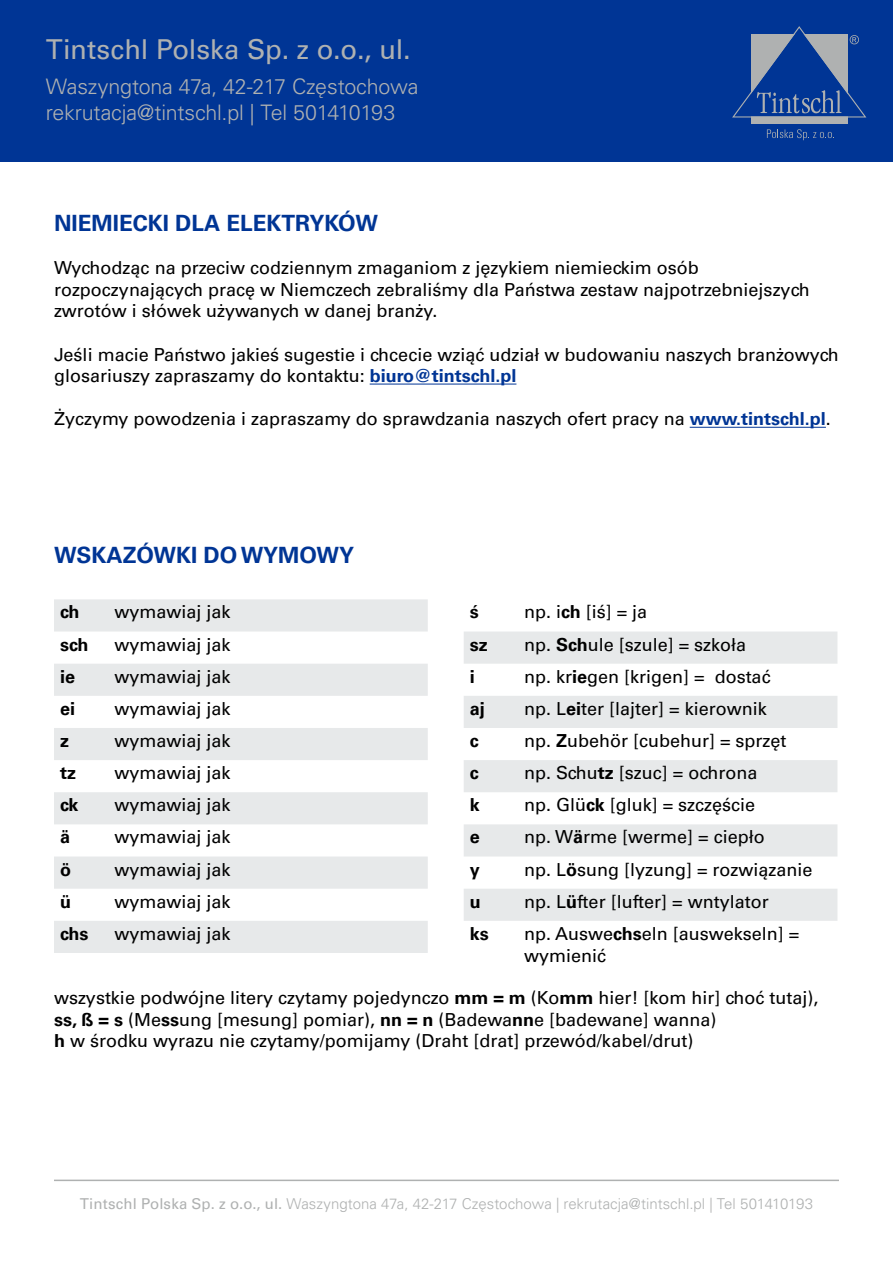
<style>
.page{position:relative;width:893px;height:1263px;background:#fff}
.page>*{position:absolute;margin:0;border:0;box-sizing:border-box;transform-origin:0 0}
.t1{font:27.45px "Univers LT Pro 55 Roman";letter-spacing:-.005em;color:#afb1b1}
.t2{font:700 22.5px "Univers LT Pro 65";color:#003595}
.t3{font:300 21.45px/25.7px "Univers LT Pro 45";letter-spacing:-.01em;color:#afb1b1}
.t4{font:18px/21.6px "Univers LT Pro 55 Roman";color:#000}
.t5{font:700 18px "Univers LT Pro 65";color:#000}
.t6{font:300 15px "Univers LT Pro 45";color:#afb1b1}
.s1{font-family:"Univers LT Pro 65";font-weight:700;color:#003595}
.s2{font-family:"Univers LT Pro 65";font-weight:700}
.s3{font-family:"Univers LT Pro 55 Roman";font-weight:400}
</style>
<div class="page">
<div style="left:0;top:0;width:893px;height:162px;background:#003595"></div>
<div style="left:751px;top:35px;width:96px;height:89px;background:#afb1b1"></div>
<svg style="left:732px;top:26px;width:134px;height:91px"></svg>
<svg style="left:767px;top:129px;width:67px;height:11px"></svg>
<hr style="left:370px;top:384px;width:146px;height:1px;background:#003595">
<hr style="left:690px;top:427px;width:136px;height:1px;background:#003595">
<svg style="left:54px;top:599px;width:374px;height:354px;fill:#e7e9ea"></svg>
<svg style="left:464px;top:631px;width:373px;height:290px;fill:#e7e9ea"></svg>
<hr style="left:54px;top:1179px;width:785px;height:2px;background:#afb1b1">
<h1 class="t1" style="left:46px;top:31px;width:366px">Tintschl Polska Sp. z o.o., ul.</h1>
<p class="t3" style="left:46px;top:73px;width:374px">Waszyngtona 47a, 42-217 Częstochowa rekrutacja@tintschl.pl | Tel 501410193</p>
<p class="t2" style="left:54px;top:207px;width:325px">NIEMIECKI DLA ELEKTRYKÓW</p>
<p class="t4" style="left:54px;top:256px;width:757px">Wychodząc na przeciw codziennym zmaganiom z językiem niemieckim osób rozpoczynających pracę w Niemczech zebraliśmy dla Państwa zestaw najpotrzebniejszych zwrotów i słówek używanych w danej branży.</p>
<p class="t4" style="left:54px;top:343px;width:786px">Jeśli macie Państwo jakieś sugestie i chcecie wziąć udział w budowaniu naszych branżowych glosariuszy zapraszamy do kontaktu: <span class="s1">biuro@tintschl.pl</span></p>
<p class="t4" style="left:54px;top:407px;width:778px">Życzymy powodzenia i zapraszamy do sprawdzania naszych ofert pracy na <span class="s1">www.tintschl.pl</span>.</p>
<p class="t2" style="left:54px;top:539px;width:302px">WSKAZÓWKI DO WYMOWY</p>
<p class="t5" style="left:60px;top:599px;width:21px">ch</p>
<p class="t4" style="left:114px;top:600px;width:118px">wymawiaj jak</p>
<p class="t5" style="left:60px;top:631px;width:30px">sch</p>
<p class="t4" style="left:114px;top:633px;width:118px">wymawiaj jak</p>
<p class="t5" style="left:60px;top:664px;width:17px">ie</p>
<p class="t4" style="left:114px;top:665px;width:118px">wymawiaj jak</p>
<p class="t5" style="left:60px;top:696px;width:17px">ei</p>
<p class="t4" style="left:114px;top:697px;width:118px">wymawiaj jak</p>
<p class="t5" style="left:60px;top:728px;width:10px">z</p>
<p class="t4" style="left:114px;top:729px;width:118px">wymawiaj jak</p>
<p class="t5" style="left:60px;top:760px;width:18px">tz</p>
<p class="t4" style="left:114px;top:761px;width:118px">wymawiaj jak</p>
<p class="t5" style="left:60px;top:792px;width:20px">ck</p>
<p class="t4" style="left:114px;top:793px;width:118px">wymawiaj jak</p>
<p class="t5" style="left:60px;top:824px;width:12px">ä</p>
<p class="t4" style="left:114px;top:825px;width:118px">wymawiaj jak</p>
<p class="t5" style="left:60px;top:857px;width:12px">ö</p>
<p class="t4" style="left:114px;top:858px;width:118px">wymawiaj jak</p>
<p class="t5" style="left:60px;top:889px;width:12px">ü</p>
<p class="t4" style="left:114px;top:890px;width:118px">wymawiaj jak</p>
<p class="t5" style="left:60px;top:921px;width:30px">chs</p>
<p class="t4" style="left:114px;top:922px;width:118px">wymawiaj jak</p>
<p class="t5" style="left:470px;top:599px;width:10px">ś</p>
<p class="t4" style="left:524px;top:600px;width:125px">np. i<span class="s2">ch</span> [iś] = ja</p>
<p class="t5" style="left:470px;top:631px;width:19px">sz</p>
<p class="t4" style="left:524px;top:633px;width:224px">np. <span class="s2">Sch</span>ule [szule] = szkoła</p>
<p class="t5" style="left:470px;top:664px;width:7px">i</p>
<p class="t4" style="left:524px;top:665px;width:248px">np. kr<span class="s2">ie</span>gen [krigen] = dostać</p>
<p class="t5" style="left:470px;top:696px;width:17px">aj</p>
<p class="t4" style="left:524px;top:697px;width:244px">np. L<span class="s2">ei</span>ter [lajter] = kierownik</p>
<p class="t5" style="left:470px;top:728px;width:10px">c</p>
<p class="t4" style="left:524px;top:729px;width:264px">np. <span class="s2">Z</span>ubehör [cubehur] = sprzęt</p>
<p class="t5" style="left:470px;top:760px;width:10px">c</p>
<p class="t4" style="left:524px;top:761px;width:235px">np. Schu<span class="s2">tz</span> [szuc] = ochrona</p>
<p class="t5" style="left:470px;top:792px;width:12px">k</p>
<p class="t4" style="left:524px;top:793px;width:233px">np. Glü<span class="s2">ck</span> [gluk] = szczęście</p>
<p class="t5" style="left:470px;top:824px;width:12px">e</p>
<p class="t4" style="left:524px;top:825px;width:242px">np. W<span class="s2">ä</span>rme [werme] = ciepło</p>
<p class="t5" style="left:470px;top:857px;width:12px">y</p>
<p class="t4" style="left:524px;top:858px;width:290px">np. L<span class="s2">ö</span>sung [lyzung] = rozwiązanie</p>
<p class="t5" style="left:470px;top:889px;width:12px">u</p>
<p class="t4" style="left:524px;top:890px;width:246px">np. L<span class="s2">ü</span>fter [lufter] = wntylator</p>
<p class="t5" style="left:470px;top:921px;width:21px">ks</p>
<p class="t4" style="left:524px;top:922px;width:277px">np. Auswe<span class="s2">chs</span>eln [auswekseln] = wymienić</p>
<p class="t4" style="left:54px;top:986px;width:766px">wszystkie podwójne litery czytamy pojedynczo <span class="s2">mm = m</span> (Ko<span class="s2">mm</span> hier! [kom hir] choć tutaj), <span class="s2">ss, ß = s</span> (Me<span class="s2">ss</span>ung [mesung] pomiar), <span class="s2">nn = n</span> (Badewa<span class="s2">nn</span>e [badewane] wanna)<br><span class="s2">h</span> w środku wyrazu nie czytamy/pomijamy (Draht [drat] przewód/kabel/drut)</p>
<p class="t6" style="left:80px;top:1194px;width:735px"><span class="s3">Tintschl Polska Sp. z o.o., ul.</span> Waszyngtona 47a, 42-217 Częstochowa | rekrutacja@tintschl.pl | Tel 501410193</p>
</div>
